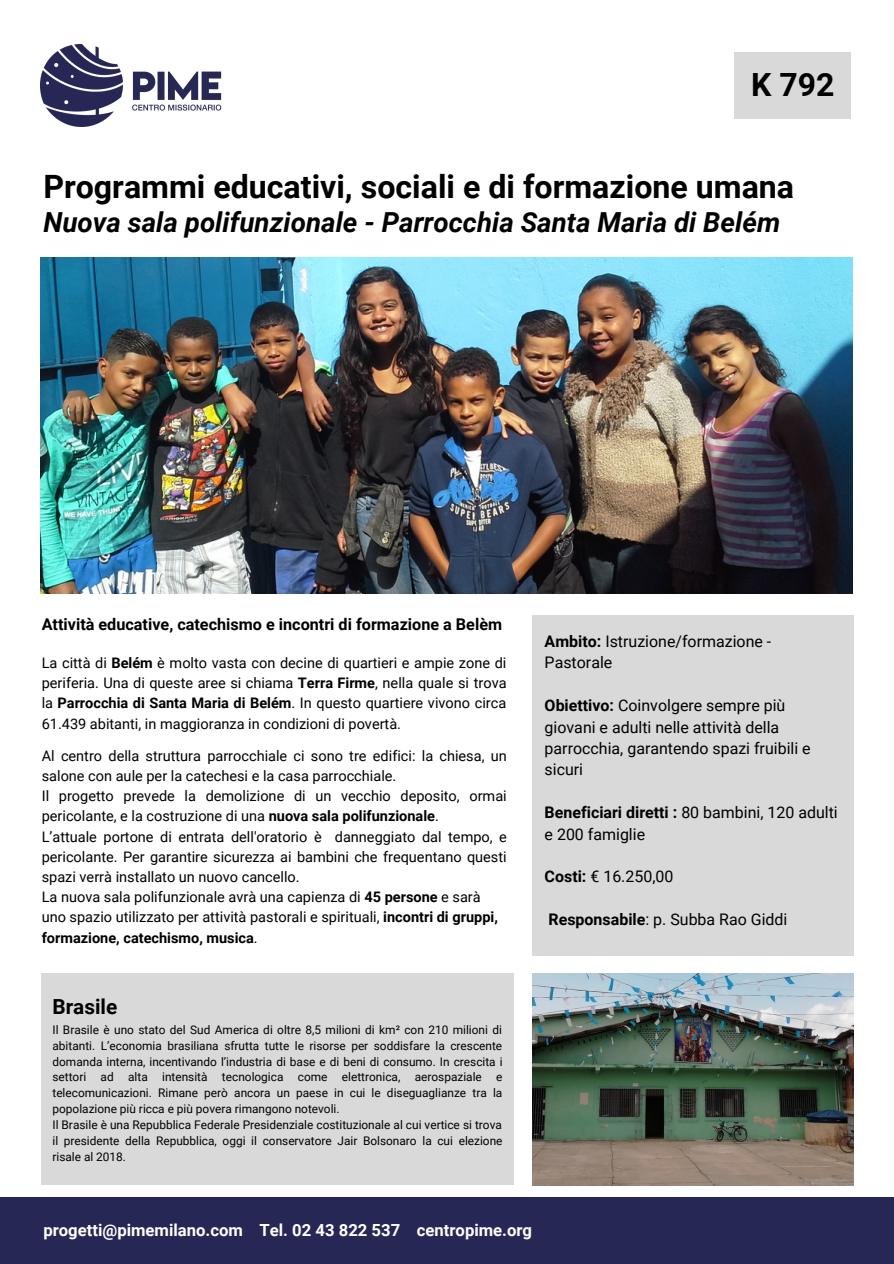
<style>
.page{position:relative;width:894px;height:1264px;background:#fff}
.page>*{position:absolute;margin:0;border:0;box-sizing:border-box;transform-origin:0 0}
.t1{font:700 32.1px "Roboto";color:#000}
.t2{font:700 31.95px "Roboto";color:#000}
.t3{font:italic 700 27.6px "Roboto";color:#000}
.t4{font:700 20.7px "Roboto";color:#000}
.t5{font:700 16.65px "Roboto";color:#fff}
.t6{font:700 16.2px "Roboto";color:#000}
.t7{font:15.9px/21.5px "Roboto";color:#000}
.t8{font:14.55px/20.2px "Roboto";color:#000}
.t9{font:11.85px/15.9px "Roboto";color:#000;text-align:justify}
.s1{font-weight:700}
</style>
<div class="page">
<div style="left:0;top:1196px;width:893px;height:67px;background:#272756"></div>
<div style="left:734px;top:52px;width:116px;height:67px;background:#d9d9d9"></div>
<img style="left:40px;top:44px;width:181px;height:82px">
<img style="left:40px;top:257px;width:812px;height:336px">
<div style="left:532px;top:615px;width:320px;height:340px;background:#d9d9d9"></div>
<img style="left:532px;top:973px;width:320px;height:212px">
<div style="left:42px;top:973px;width:471px;height:212px;background:#d9d9d9"></div>
<p class="t2" style="left:751px;top:66px;width:85px">K 792</p>
<p class="t1" style="left:43px;top:168px;width:752px">Programmi educativi, sociali e di formazione umana</p>
<p class="t3" style="left:43px;top:206px;width:738px">Nuova sala polifunzionale - Parrocchia Santa Maria di Belém</p>
<p class="t6" style="left:42px;top:615px;width:461px">Attività educative, catechismo e incontri di formazione a Belèm</p>
<p class="t8" style="left:42px;top:652px;width:466px;text-align:justify">La città di <span class="s1">Belém</span> è molto vasta con decine di quartieri e ampie zone di periferia. Una di queste aree si chiama <span class="s1">Terra Firme</span>, nella quale si trova la <span class="s1">Parrocchia di Santa Maria di Belém</span>. In questo quartiere vivono circa 61.439 abitanti, in maggioranza in condizioni di povertà.</p>
<p class="t8" style="left:42px;top:745px;width:466px">Al centro della struttura parrocchiale ci sono tre edifici: la chiesa, un salone con aule per la catechesi e la casa parrocchiale.</p>
<p class="t8" style="left:42px;top:786px;width:466px">Il progetto prevede la demolizione di un vecchio deposito, ormai pericolante, e la costruzione di una <span class="s1">nuova sala polifunzionale</span>.</p>
<p class="t8" style="left:42px;top:826px;width:466px;text-align:justify">L’attuale portone di entrata dell'oratorio è danneggiato dal tempo, e pericolante. Per garantire sicurezza ai bambini che frequentano questi spazi verrà installato un nuovo cancello.</p>
<p class="t8" style="left:42px;top:887px;width:457px">La nuova sala polifunzionale avrà una capienza di <span class="s1">45 persone</span> e sarà uno spazio utilizzato per attività pastorali e spirituali, <span class="s1">incontri di gruppi, formazione, catechismo, musica</span>.</p>
<p class="t4" style="left:52px;top:994px;width:66px">Brasile</p>
<p class="t9" style="left:52px;top:1021px;width:451px">Il Brasile è uno stato del Sud America di oltre 8,5 milioni di km² con 210 milioni di abitanti. L’economia brasiliana sfrutta tutte le risorse per soddisfare la crescente domanda interna, incentivando l’industria di base e di beni di consumo. In crescita i settori ad alta intensità tecnologica come elettronica, aerospaziale e telecomunicazioni. Rimane però ancora un paese in cui le diseguaglianze tra la popolazione più ricca e più povera rimangono notevoli.</p>
<p class="t9" style="left:52px;top:1116px;width:451px">Il Brasile è una Repubblica Federale Presidenziale costituzionale al cui vertice si trova il presidente della Repubblica, oggi il conservatore Jair Bolsonaro la cui elezione risale al 2018.</p>
<p class="t7" style="left:544px;top:631px;width:228px"><span class="s1">Ambito:</span> Istruzione/formazione -<br>Pastorale</p>
<p class="t7" style="left:544px;top:695px;width:267px"><span class="s1">Obiettivo:</span> Coinvolgere sempre più giovani e adulti nelle attività della parrocchia, garantendo spazi fruibili e sicuri</p>
<p class="t7" style="left:544px;top:802px;width:294px"><span class="s1">Beneficiari diretti :</span> 80 bambini, 120 adulti e 200 famiglie</p>
<p class="t7" style="left:544px;top:866px;width:130px"><span class="s1">Costi:</span> € 16.250,00</p>
<p class="t7" style="left:548px;top:909px;width:240px"><span class="s1">Responsabile</span>: p. Subba Rao Giddi</p>
<p class="t5" style="left:43px;top:1220px;width:490px">progetti@pimemilano.com Tel. 02 43 822 537 centropime.org</p>
</div>
